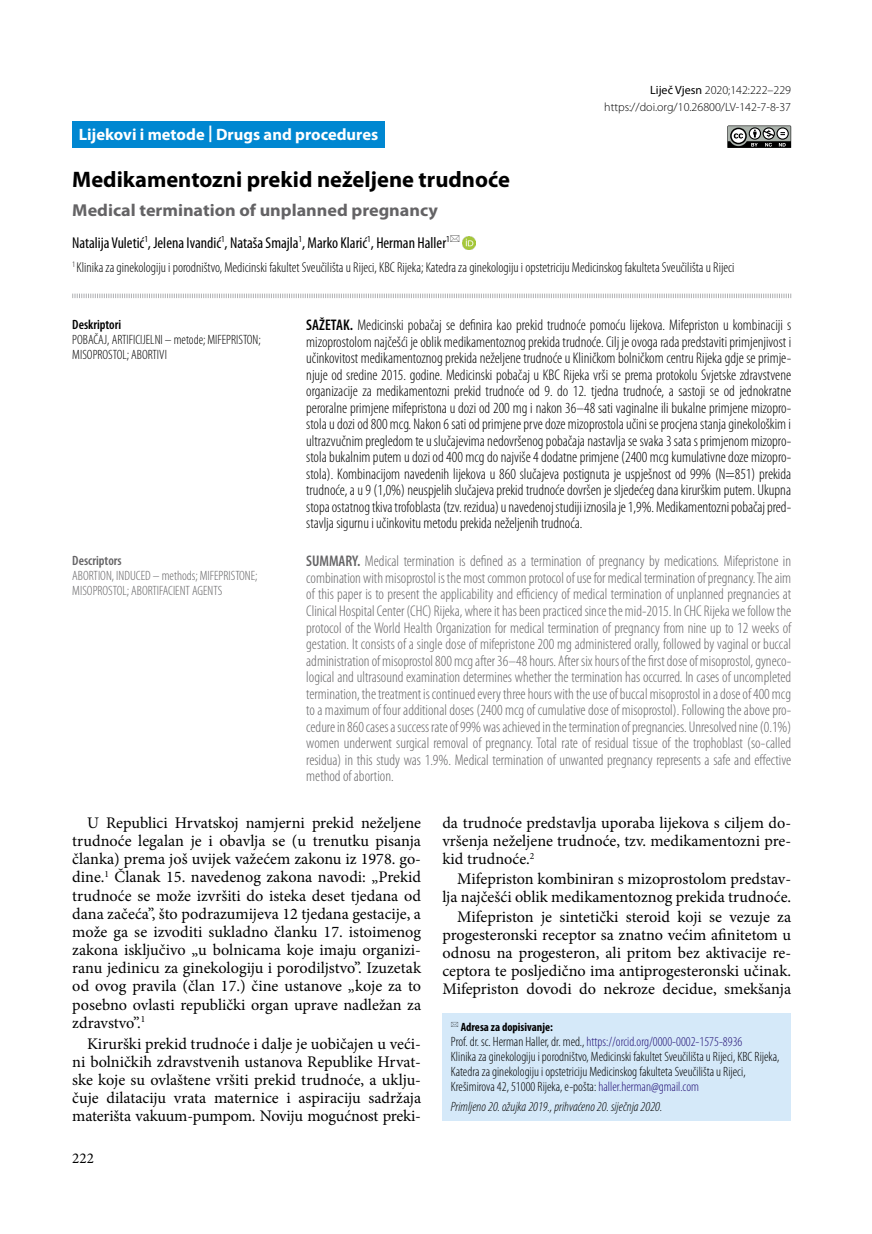
<style>
.page{position:relative;width:872px;height:1234px;background:#fff}
.page>*{position:absolute;margin:0;border:0;box-sizing:border-box;transform-origin:0 0}
.t1{font:700 22.5px "Myriad Pro";color:#000}
.t2{font:700 17.25px "Myriad Pro";color:#646365;scale:1.05 1}
.t3{font:700 16.5px "Myriad Pro";color:#fff}
.t4{font:16.2px/18.1px "Minion Pro";letter-spacing:-.005em;color:#000;text-align:justify}
.t5{font:condensed 15.75px "Myriad Pro";color:#000}
.t6{font:300 condensed 15.45px/16.5px "Myriad Pro";color:#646365;text-align:justify}
.t7{font:300 condensed 15.45px/16.5px "Myriad Pro";color:#000;text-align:justify}
.t8{font:15px "Minion Pro";color:#000}
.t9{font:300 condensed 14.25px "Myriad Pro";color:#000}
.t10{font:300 condensed 13.5px/15px "Myriad Pro";color:#000}
.t11{font:300 condensed 13.5px/15px "Myriad Pro";color:#646365}
.t12{font:italic 300 condensed 13.5px "Myriad Pro";color:#000}
.t13{font:600 condensed 13.5px "Myriad Pro";color:#000}
.t14{font:600 condensed 13.5px "Myriad Pro";color:#646365}
.t15{font:300 12px/16.5px "Myriad Pro";color:#000;text-align:right}
.t16{font:700 condensed 12px "Myriad Pro";color:#000}
.s1{font-weight:400}
.s2{font-weight:600}
.s3{color:#231177}
</style>
<div class="page">
<svg style="left:727px;top:125px;width:64px;height:23px"></svg>
<div style="left:442px;top:1013px;width:349px;height:107px;background:#d5e9f9"></div>
<div style="left:72px;top:121px;width:312px;height:27px;background:#0087d1"></div>
<svg style="left:72px;top:293px;width:719px;height:5px"></svg>
<svg style="left:462px;top:236px;width:13px;height:13px"></svg>
<p class="t3" style="left:79px;top:123px;width:301px">Lijekovi i metode | Drugs and procedures</p>
<p class="t15" style="left:604px;top:82px;width:188px"><span class="s1">Liječ Vjesn</span> 2020;142:222–229 https://doi.org/10.26800/LV-142-7-8-37</p>
<h1 class="t1" style="left:72px;top:165px;width:439px">Medikamentozni prekid neželjene trudnoće</h1>
<p class="t2" style="left:72px;top:199px;width:350px">Medical termination of unplanned pregnancy</p>
<p class="t5" style="left:72px;top:233px;width:379px">Natalija Vuletić<sup>1</sup>, Jelena Ivandić<sup>1</sup>, Nataša Smajla<sup>1</sup>, Marko Klarić<sup>1</sup>, Herman Haller<sup>1</sup></p>
<p class="t9" style="left:72px;top:258px;width:663px"><sup>1</sup> Klinika za ginekologiju i porodništvo, Medicinski fakultet Sveučilišta u Rijeci, KBC Rijeka; Katedra za ginekologiju i opstetriciju Medicinskog fakulteta Sveučilišta u Rijeci</p>
<p class="t13" style="left:72px;top:316px;width:50px">Deskriptori</p>
<p class="t10" style="left:72px;top:331px;width:190px">POBAČAJ, ARTIFICIJELNI – metode; MIFEPRISTON;<br>MISOPROSTOL; ABORTIVI</p>
<p class="t7" style="left:306px;top:316px;width:486px"><span class="s2">SAŽETAK.</span> Medicinski pobačaj se definira kao prekid trudnoće pomoću lijekova. Mifepriston u kombinaciji s mizoprostolom najčešći je oblik medikamentoznog prekida trudnoće. Cilj je ovoga rada predstaviti primjenjivost i učinkovitost medikamentoznog prekida neželjene trudnoće u Kliničkom bolničkom centru Rijeka gdje se primje&shy;njuje od sredine 2015. godine. Medicinski pobačaj u KBC Rijeka vrši se prema protokolu Svjetske zdravstvene organizacije za medikamentozni prekid trudnoće od 9. do 12. tjedna trudnoće, a sastoji se od jednokratne peroralne primjene mifepristona u dozi od 200 mg i nakon 36–48 sati vaginalne ili bukalne primjene mizopro&shy;stola u dozi od 800 mcg. Nakon 6 sati od primjene prve doze mizoprostola učini se procjena stanja ginekološkim i ultrazvučnim pregledom te u slučajevima nedovršenog pobačaja nastavlja se svaka 3 sata s primjenom mizopro&shy;stola bukalnim putem u dozi od 400 mcg do najviše 4 dodatne primjene (2400 mcg kumulativne doze mizopro&shy;stola). Kombinacijom navedenih lijekova u 860 slučajeva postignuta je uspješnost od 99% (N=851) prekida trudnoće, a u 9 (1,0%) neuspjelih slučajeva prekid trudnoće dovršen je sljedećeg dana kirurškim putem. Ukupna stopa ostatnog tkiva trofoblasta (tzv. rezidua) u navedenoj studiji iznosila je 1,9%. Medikamentozni pobačaj pred&shy;stavlja sigurnu i učinkovitu metodu prekida neželjenih trudnoća.</p>
<p class="t6" style="left:306px;top:553px;width:486px"><span class="s2">SUMMARY.</span> Medical termination is defined as a termination of pregnancy by medications. Mifepristone in combination with misoprostol is the most common protocol of use for medical termination of pregnancy. The aim of this paper is to present the applicability and efficiency of medical termination of unplanned pregnancies at Clinical Hospital Center (CHC) Rijeka, where it has been practiced since the mid-2015. In CHC Rijeka we follow the protocol of the World Health Organization for medical termination of pregnancy from nine up to 12 weeks of gestation. It consists of a single dose of mifepristone 200 mg administered orally, followed by vaginal or buccal administration of misoprostol 800 mcg after 36–48 hours. After six hours of the first dose of misoprostol, gyneco&shy;logical and ultrasound examination determines whether the termination has occurred. In cases of uncompleted termination, the treatment is continued every three hours with the use of buccal misoprostol in a dose of 400 mcg to a maximum of four additional doses (2400 mcg of cumulative dose of misoprostol). Following the above pro&shy;cedure in 860 cases a success rate of 99% was achieved in the termination of pregnancies. Unresolved nine (0.1%) women underwent surgical removal of pregnancy. Total rate of residual tissue of the trophoblast (so-called residua) in this study was 1.9%. Medical termination of unwanted pregnancy represents a safe and effective method of abortion.</p>
<p class="t4" style="left:72px;top:813px;width:350px;text-indent:15px">U Republici Hrvatskoj namjerni prekid neželjene trudnoće legalan je i obavlja se (u trenutku pisanja članka) prema još uvijek važećem zakonu iz 1978. go&shy;dine.<sup>1</sup> Članak 15. navedenog zakona navodi: „Prekid trudnoće se može izvršiti do isteka deset tjedana od dana začeća”, što podrazumijeva 12 tjedana gestacije, a može ga se izvoditi sukladno članku 17. istoimenog zakona isključivo „u bolnicama koje imaju organizi&shy;ranu jedinicu za ginekologiju i porodiljstvo”. Izuzetak od ovog pravila (član 17.) čine ustanove „koje za to posebno ovlasti republički organ uprave nadležan za zdravstvo”.<sup>1</sup></p>
<p class="t4" style="left:72px;top:1034px;width:350px;text-indent:15px">Kirurški prekid trudnoće i dalje je uobičajen u veći&shy;ni bolničkih zdravstvenih ustanova Republike Hrvat&shy;ske koje su ovlaštene vršiti prekid trudnoće, a uklju&shy;čuje dilataciju vrata maternice i aspiraciju sadržaja materišta vakuum-pumpom. Noviju mogućnost preki-</p>
<p class="t14" style="left:72px;top:552px;width:51px">Descriptors</p>
<p class="t11" style="left:72px;top:568px;width:187px">ABORTION, INDUCED – methods; MIFEPRISTONE;<br>MISOPROSTOL; ABORTIFACIENT AGENTS</p>
<p class="t4" style="left:442px;top:813px;width:350px">da trudnoće predstavlja uporaba lijekova s ciljem do&shy;vršenja neželjene trudnoće, tzv. medikamentozni pre&shy;kid trudnoće.<sup>2</sup></p>
<p class="t4" style="left:442px;top:869px;width:350px;text-align:right">Mifepriston kombiniran s mizoprostolom predstav&shy;lja najčešći oblik medikamentoznog prekida trudnoće.</p>
<p class="t4" style="left:442px;top:907px;width:350px;text-indent:15px">Mifepriston je sintetički steroid koji se vezuje za progesteronski receptor sa znatno većim afinitetom u odnosu na progesteron, ali pritom bez aktivacije re&shy;ceptora te posljedično ima antiprogesteronski učinak.<br>Mifepriston dovodi do nekroze decidue, smekšanja</p>
<p class="t16" style="left:461px;top:1019px;width:94px">Adresa za dopisivanje:</p>
<p class="t10" style="left:451px;top:1033px;width:330px">Prof. dr. sc. Herman Haller, dr. med., <span class="s3">https://orcid.org/0000-0002-1575-8936<br></span>Klinika za ginekologiju i porodništvo, Medicinski fakultet Sveučilišta u Rijeci, KBC Rijeka, Katedra za ginekologiju i opstetriciju Medicinskog fakulteta Sveučilišta u Rijeci, Krešimirova 42, 51000 Rijeka, e-pošta: <span class="s3">haller.herman@gmail.com</span></p>
<p class="t12" style="left:451px;top:1097px;width:213px">Primljeno 20. ožujka 2019., prihvaćeno 20. siječnja 2020.</p>
<p class="t8" style="left:72px;top:1147px;width:23px">222</p>
</div>
